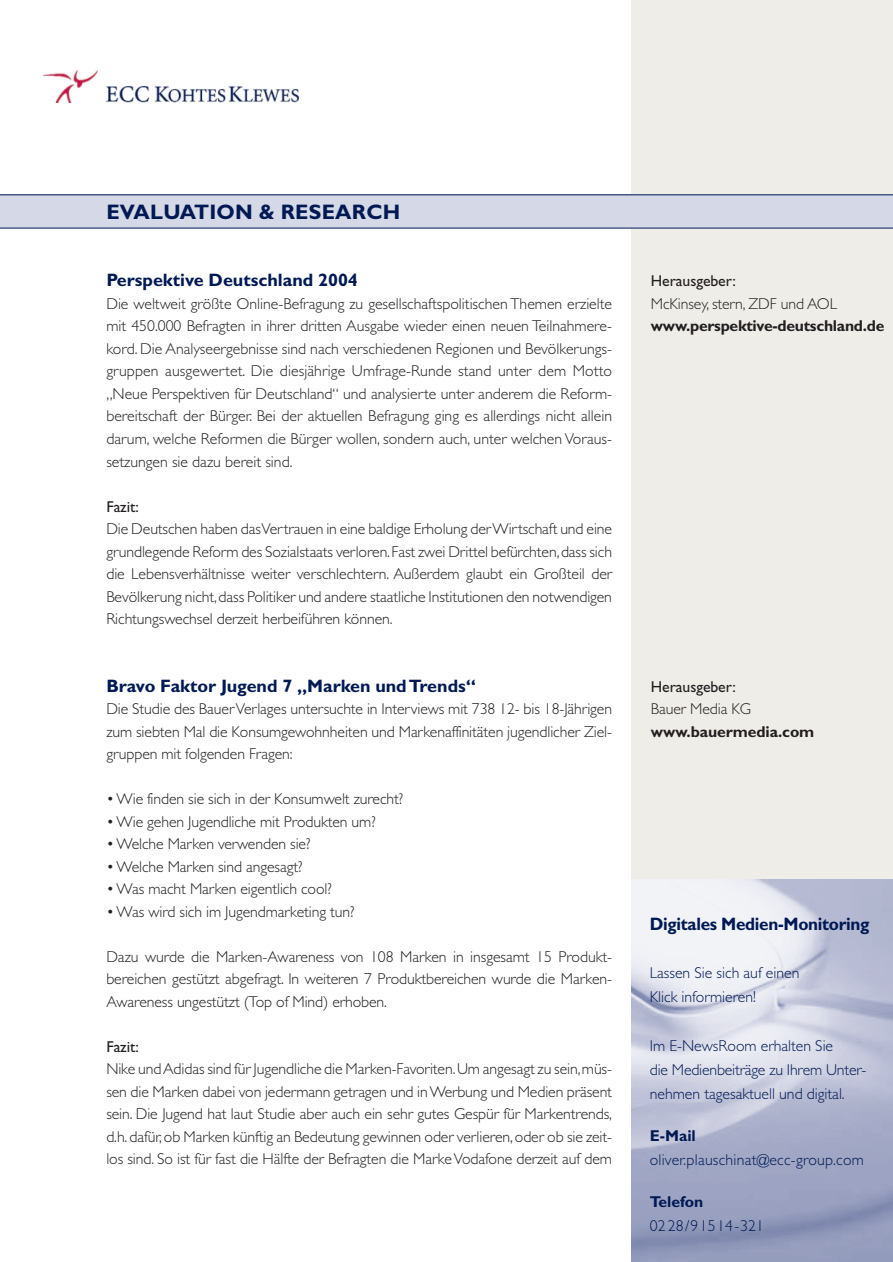
<style>
.page{position:relative;width:893px;height:1262px;background:#fff}
.page>*{position:absolute;margin:0;border:0;box-sizing:border-box;transform-origin:0 0}
.t1{font:700 21px "Gill Sans";letter-spacing:.01em;color:#001954}
.t2{font:700 18px "Gill Sans";color:#001954}
.t3{font:700 18px "Gill Sans";color:#001954;scale:.95 1}
.t4{font:300 15.75px/22.5px "Gill Sans";letter-spacing:-.005em;color:#231f20;text-align:justify}
.t5{font:300 15.75px/24px "Gill Sans";color:#001954}
.t6{font:700 15.75px "Gill Sans";letter-spacing:-.015em;color:#231f20}
.t7{font:15.75px "Gill Sans";letter-spacing:-.005em;color:#231f20}
.t8{font:700 15.75px "Gill Sans";color:#001954}
</style>
<div class="page">
<div style="left:631px;top:0;width:261px;height:1262px;background:#efede8"></div>
<svg style="left:0;top:194px;width:892px;height:34px;background:#cccfdf"></svg>
<img style="left:44px;top:71px;width:254px;height:32px">
<img style="left:631px;top:879px;width:261px;height:383px">
<h1 class="t1" style="left:106px;top:204px;width:295px">EVALUATION &amp; RESEARCH</h1>
<p class="t2" style="left:106px;top:274px;width:253px">Perspektive Deutschland 2004</p>
<p class="t4" style="left:106px;top:294px;width:507px">Die weltweit größte Online-Befragung zu gesellschaftspolitischen Themen erzielte mit 450.000 Befragten in ihrer dritten Ausgabe wieder einen neuen Teilnahmere&shy;kord. Die Analyseergebnisse sind nach verschiedenen Regionen und Bevölkerungs&shy;gruppen ausgewertet. Die diesjährige Umfrage-Runde stand unter dem Motto „Neue Perspektiven für Deutschland“ und analysierte unter anderem die Reform&shy;bereitschaft der Bürger. Bei der aktuellen Befragung ging es allerdings nicht allein darum, welche Reformen die Bürger wollen, sondern auch, unter welchen Voraus&shy;setzungen sie dazu bereit sind.</p>
<p class="t7" style="left:106px;top:501px;width:34px">Fazit:</p>
<p class="t4" style="left:106px;top:519px;width:507px">Die Deutschen haben das Vertrauen in eine baldige Erholung der Wirtschaft und eine grundlegende Reform des Sozialstaats verloren.Fast zwei Drittel befürchten,dass sich die Lebensverhältnisse weiter verschlechtern. Außerdem glaubt ein Großteil der Bevölkerung nicht,dass Politiker und andere staatliche Institutionen den notwendigen Richtungswechsel derzeit herbeiführen können.</p>
<p class="t2" style="left:106px;top:679px;width:371px">Bravo Faktor Jugend 7 „Marken und Trends“</p>
<p class="t4" style="left:106px;top:699px;width:507px">Die Studie des Bauer Verlages untersuchte in Interviews mit 738 12- bis 18-Jährigen zum siebten Mal die Konsumgewohnheiten und Markenaffinitäten jugendlicher Ziel&shy;gruppen mit folgenden Fragen:</p>
<p class="t4" style="left:106px;top:789px;width:298px">• Wie finden sie sich in der Konsumwelt zurecht?</p>
<p class="t4" style="left:106px;top:812px;width:271px">• Wie gehen Jugendliche mit Produkten um?</p>
<p class="t4" style="left:106px;top:834px;width:206px">• Welche Marken verwenden sie?</p>
<p class="t4" style="left:106px;top:857px;width:197px">• Welche Marken sind angesagt?</p>
<p class="t4" style="left:106px;top:879px;width:227px">• Was macht Marken eigentlich cool?</p>
<p class="t4" style="left:106px;top:902px;width:250px">• Was wird sich im Jugendmarketing tun?</p>
<p class="t4" style="left:106px;top:947px;width:507px">Dazu wurde die Marken-Awareness von 108 Marken in insgesamt 15 Produkt&shy;bereichen gestützt abgefragt. In weiteren 7 Produktbereichen wurde die Marken-Awareness ungestützt (Top of Mind) erhoben.</p>
<p class="t7" style="left:106px;top:1041px;width:34px">Fazit:</p>
<p class="t4" style="left:106px;top:1059px;width:507px">Nike und Adidas sind für Jugendliche die Marken-Favoriten.Um angesagt zu sein,müs&shy;sen die Marken dabei von jedermann getragen und in Werbung und Medien präsent sein. Die Jugend hat laut Studie aber auch ein sehr gutes Gespür für Markentrends, d.h.dafür,ob Marken künftig an Bedeutung gewinnen oder verlieren,oder ob sie zeit&shy;los sind. So ist für fast die Hälfte der Befragten die Marke Vodafone derzeit auf dem</p>
<p class="t7" style="left:651px;top:276px;width:87px">Herausgeber:</p>
<p class="t4" style="left:651px;top:294px;width:188px">McKinsey, stern, ZDF und AOL</p>
<p class="t6" style="left:651px;top:321px;width:235px">www.perspektive-deutschland.de</p>
<p class="t7" style="left:651px;top:681px;width:87px">Herausgeber:</p>
<p class="t4" style="left:651px;top:699px;width:102px">Bauer Media KG</p>
<p class="t6" style="left:651px;top:726px;width:165px">www.bauermedia.com</p>
<p class="t3" style="left:649px;top:918px;width:233px">Digitales Medien-Monitoring</p>
<p class="t5" style="left:649px;top:963px;width:151px">Lassen Sie sich auf einen<br>Klick informieren!</p>
<p class="t5" style="left:649px;top:1035px;width:218px">Im E-NewsRoom erhalten Sie<br>die Medienbeiträge zu Ihrem Unter&shy;nehmen tagesaktuell und digital.</p>
<p class="t8" style="left:649px;top:1129px;width:48px">E-Mail</p>
<p class="t5" style="left:649px;top:1149px;width:216px">oliver.plauschinat@ecc-group.com</p>
<p class="t8" style="left:649px;top:1195px;width:55px">Telefon</p>
<p class="t5" style="left:649px;top:1215px;width:116px">0228/91514-321</p>
</div>
